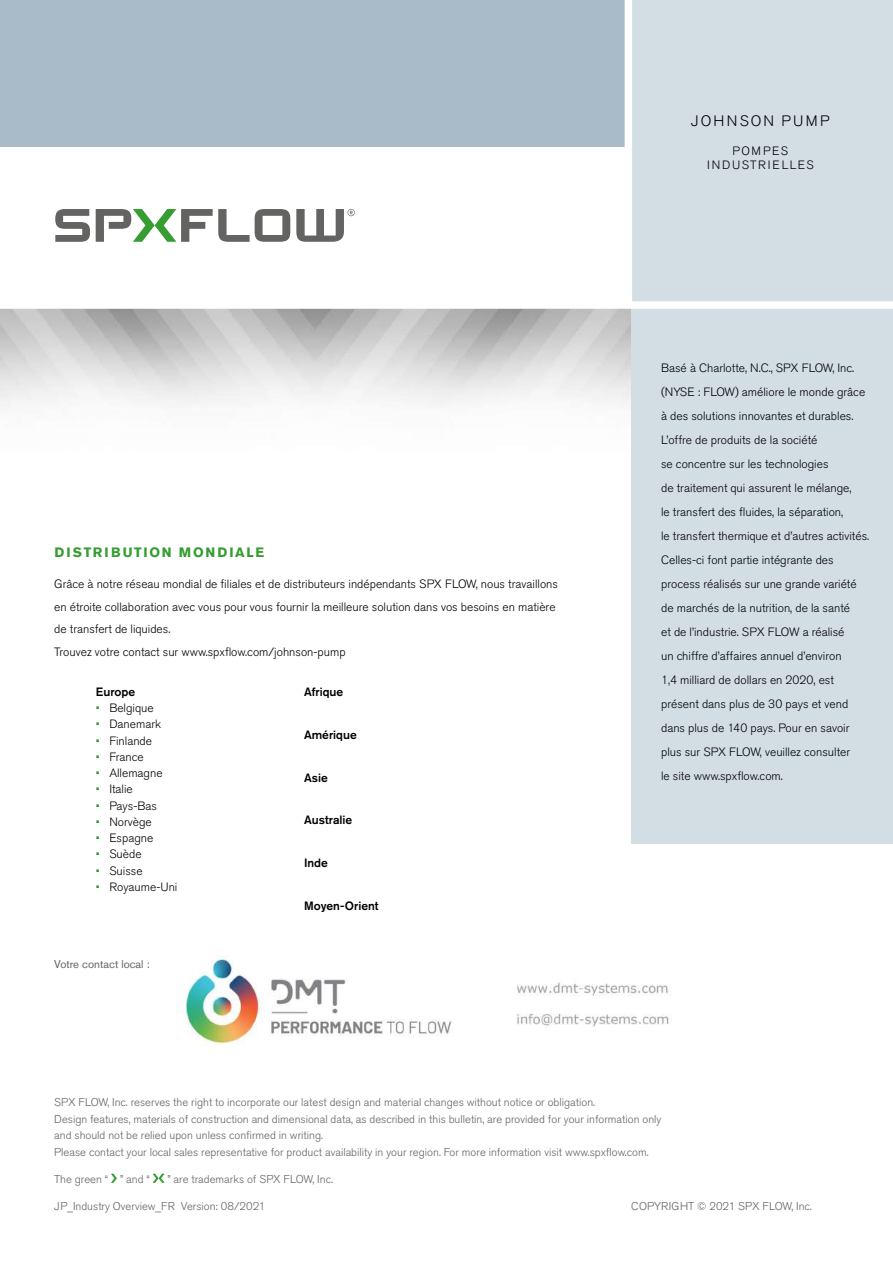
<style>
.page{position:relative;width:893px;height:1263px;background:#fff}
.page>*{position:absolute;margin:0;border:0;box-sizing:border-box;transform-origin:0 0}
.t1{font:300 15px "Akzidenz Grotesk Pro";letter-spacing:.14em;color:#000}
.t2{font:700 13.5px "Akzidenz Grotesk Pro";letter-spacing:.13em;color:#359d31}
.t3{font:300 12px/24px "Akzidenz Grotesk Pro";color:#000}
.t4{font:500 12px "Akzidenz Grotesk Pro";color:#000}
.t5{font:300 12px/14.4px "Akzidenz Grotesk Pro";letter-spacing:.14em;color:#000;text-align:center}
.t6{font:300 11.25px/16.5px "Akzidenz Grotesk Pro";color:#636362}
.t7{font:11.25px "Akzidenz Grotesk Pro";color:#636362}
.s1{color:#359d31}
</style>
<div class="page">
<div style="left:0;top:0;width:630px;height:146px;background:#a9bbc8"></div>
<div style="left:631px;top:0;width:262px;height:844px;background:#d2dde4"></div>
<div style="left:0;top:301px;width:893px;height:8px;background:#fff"></div>
<div style="left:625px;top:0;width:7px;height:306px;background:#fff"></div>
<svg style="left:111px;top:1174px;width:6px;height:9px"></svg>
<svg style="left:153px;top:1174px;width:11px;height:9px"></svg>
<svg style="left:55px;top:209px;width:300px;height:33px"></svg>
<img style="left:176px;top:955px;width:493px;height:90px">
<p class="t2" style="left:54px;top:544px;width:211px">DISTRIBUTION MONDIALE</p>
<p class="t3" style="left:54px;top:573px;width:505px;line-height:22.5px">Grâce à notre réseau mondial de filiales et de distributeurs indépendants SPX FLOW, nous travaillons en étroite collaboration avec vous pour vous fournir la meilleure solution dans vos besoins en matière de transfert de liquides.<br>Trouvez votre contact sur www.spxflow.com/johnson-pump</p>
<p class="t4" style="left:96px;top:684px;width:41px">Europe</p>
<p class="t3" style="left:96px;top:696px;width:59px"><span class="s1">•</span> Belgique</p>
<p class="t3" style="left:96px;top:712px;width:67px"><span class="s1">•</span> Danemark</p>
<p class="t3" style="left:96px;top:728px;width:58px"><span class="s1">•</span> Finlande</p>
<p class="t3" style="left:96px;top:745px;width:50px"><span class="s1">•</span> France</p>
<p class="t3" style="left:96px;top:761px;width:68px"><span class="s1">•</span> Allemagne</p>
<p class="t3" style="left:96px;top:777px;width:38px"><span class="s1">•</span> Italie</p>
<p class="t3" style="left:96px;top:793px;width:63px"><span class="s1">•</span> Pays-Bas</p>
<p class="t3" style="left:96px;top:810px;width:58px"><span class="s1">•</span> Norvège</p>
<p class="t3" style="left:96px;top:826px;width:59px"><span class="s1">•</span> Espagne</p>
<p class="t3" style="left:96px;top:842px;width:47px"><span class="s1">•</span> Suède</p>
<p class="t3" style="left:96px;top:858px;width:48px"><span class="s1">•</span> Suisse</p>
<p class="t3" style="left:96px;top:875px;width:83px"><span class="s1">•</span> Royaume-Uni</p>
<p class="t4" style="left:304px;top:684px;width:41px">Afrique</p>
<p class="t4" style="left:304px;top:727px;width:54px">Amérique</p>
<p class="t4" style="left:304px;top:769px;width:25px">Asie</p>
<p class="t4" style="left:304px;top:812px;width:50px">Australie</p>
<p class="t4" style="left:304px;top:855px;width:25px">Inde</p>
<p class="t4" style="left:304px;top:898px;width:76px">Moyen-Orient</p>
<p class="t7" style="left:54px;top:956px;width:97px">Votre contact local :</p>
<p class="t1" style="left:691px;top:111px;width:140px">JOHNSON PUMP</p>
<p class="t5" style="left:707px;top:143px;width:108px">POMPES<br>INDUSTRIELLES</p>
<p class="t3" style="left:661px;top:356px;width:210px">Basé à Charlotte, N.C., SPX FLOW, Inc. (NYSE : FLOW) améliore le monde grâce à des solutions innovantes et durables.<br>L’offre de produits de la société<br>se concentre sur les technologies<br>de traitement qui assurent le mélange,<br>le transfert des fluides, la séparation,<br>le transfert thermique et d’autres activités.<br>Celles-ci font partie intégrante des process réalisés sur une grande variété de marchés de la nutrition, de la santé<br>et de l’industrie. SPX FLOW a réalisé<br>un chiffre d’affaires annuel d’environ<br>1,4 milliard de dollars en 2020, est présent dans plus de 30 pays et vend dans plus de 140 pays. Pour en savoir plus sur SPX FLOW, veuillez consulter<br>le site www.spxflow.com.</p>
<p class="t6" style="left:54px;top:1094px;width:609px">SPX FLOW, Inc. reserves the right to incorporate our latest design and material changes without notice or obligation.<br>Design features, materials of construction and dimensional data, as described in this bulletin, are provided for your information only and should not be relied upon unless confirmed in writing.<br>Please contact your local sales representative for product availability in your region. For more information visit www.spxflow.com.</p>
<p class="t6" style="left:54px;top:1171px;width:97px">The green “ ” and “</p>
<p class="t6" style="left:167px;top:1171px;width:167px">” are trademarks of SPX FLOW, Inc.</p>
<p class="t6" style="left:54px;top:1198px;width:213px">JP_Industry Overview_FR Version: 08/2021</p>
<p class="t6" style="left:631px;top:1198px;width:182px">COPYRIGHT © 2021 SPX FLOW, Inc.</p>
</div>
